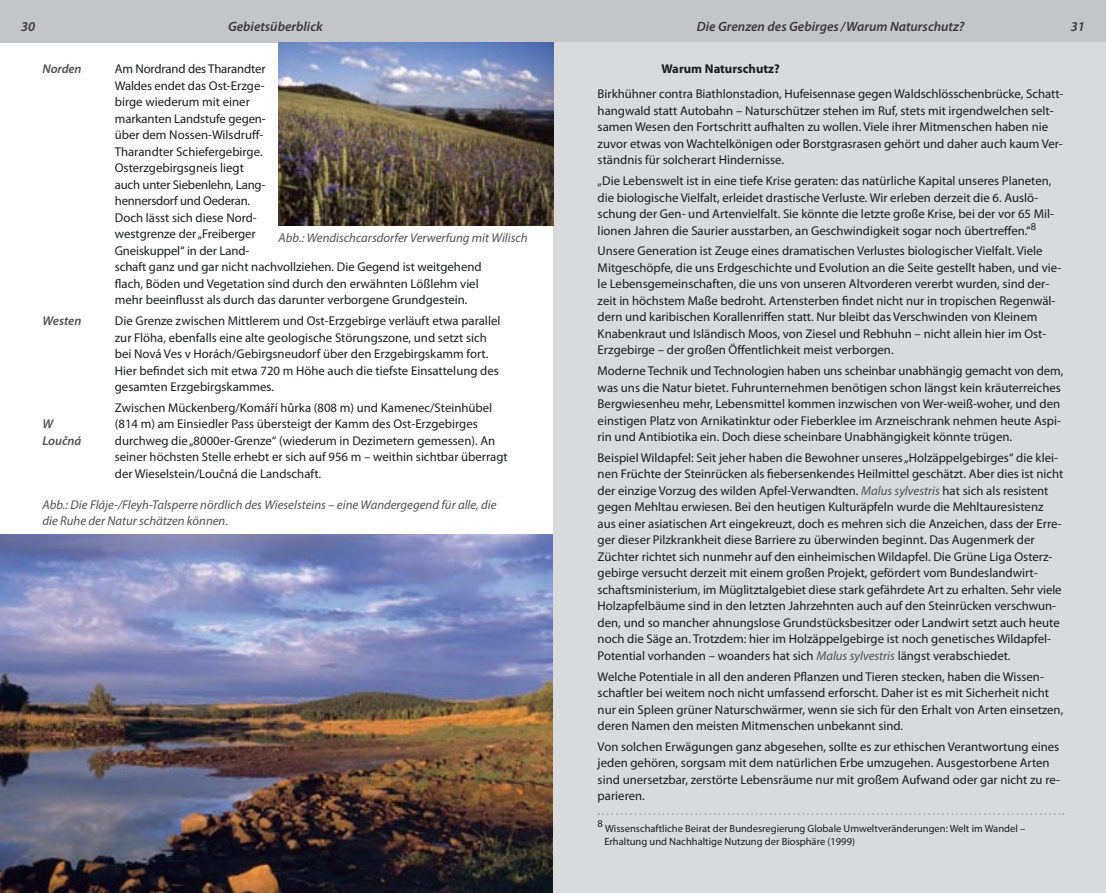
<style>
.page{position:relative;width:1106px;height:893px;background:#fff}
.page>*{position:absolute;margin:0;border:0;box-sizing:border-box;transform-origin:0 0}
.t1{font:italic 600 13.5px "Myriad Pro";color:#3a373b}
.t2{font:12.75px/16.5px "Myriad Pro";color:#1b1c20}
.t3{font:italic 12.75px/16.5px "Myriad Pro";color:#504f53}
.t4{font:italic 600 12.75px/16.5px "Myriad Pro";letter-spacing:-.005em;color:#504f53}
.t5{font:700 12.75px "Myriad Pro";color:#1b1c20}
.t6{font:10.5px/13.5px "Myriad Pro";color:#1b1c20}
.s1{font-style:italic;color:#504f53}
</style>
<div class="page">
<div style="left:0;top:0;width:553px;height:43px;background:#c3c5c7"></div>
<div style="left:553px;top:0;width:553px;height:43px;background:#c3c5c7"></div>
<div style="left:553px;top:43px;width:553px;height:850px;background:#d8dadc"></div>
<img style="left:279px;top:43px;width:274px;height:182px">
<img style="left:0;top:535px;width:553px;height:358px">
<svg style="left:598px;top:813px;width:465px;height:2px"></svg>
<p class="t1" style="left:696px;top:19px;width:269px">Die Grenzen des Gebirges / Warum Naturschutz?</p>
<p class="t1" style="left:21px;top:19px;width:16px">30</p>
<p class="t1" style="left:228px;top:19px;width:96px">Gebietsüberblick</p>
<p class="t1" style="left:1070px;top:19px;width:16px">31</p>
<p class="t2" style="left:115px;top:61px;width:368px">Am Nordrand des Tharandter<br>Waldes endet das Ost-Erzge-<br>birge wiederum mit einer<br>markanten Landstufe gegen-<br>über dem Nossen-Wilsdruff-<br>Tharandter Schiefergebirge.<br>Osterzgebirgsgneis liegt<br>auch unter Siebenlehn, Lang-<br>hennersdorf und Oederan.<br>Doch lässt sich diese Nord-<br>westgrenze der „Freiberger<br>Gneiskuppel“ in der Land-<br>schaft ganz und gar nicht nachvollziehen. Die Gegend ist weitgehend flach, Böden und Vegetation sind durch den erwähnten Lößlehm viel mehr beeinflusst als durch das darunter verborgene Grundgestein.</p>
<p class="t2" style="left:115px;top:313px;width:387px">Die Grenze zwischen Mittlerem und Ost-Erzgebirge verläuft etwa parallel zur Flöha, ebenfalls eine alte geologische Störungszone, und setzt sich bei Nová Ves v Horách/Gebirgsneudorf über den Erzgebirgskamm fort.<br>Hier befindet sich mit etwa 720 m Höhe auch die tiefste Einsattelung des gesamten Erzgebirgskammes.</p>
<p class="t2" style="left:115px;top:400px;width:394px">Zwischen Mückenberg/Komáří hůrka (808 m) und Kamenec/Steinhübel (814 m) am Einsiedler Pass übersteigt der Kamm des Ost-Erzgebirges durchweg die „8000er-Grenze“ (wiederum in Dezimetern gemessen). An seiner höchsten Stelle erhebt er sich auf 956 m – weithin sichtbar überragt der Wieselstein/Loučná die Landschaft.</p>
<p class="t5" style="left:661px;top:62px;width:120px">Warum Naturschutz?</p>
<p class="t2" style="left:597px;top:86px;width:467px">Birkhühner contra Biathlonstadion, Hufeisennase gegen Waldschlösschenbrücke, Schatt&shy;hangwald statt Autobahn – Naturschützer stehen im Ruf, stets mit irgendwelchen selt&shy;samen Wesen den Fortschritt aufhalten zu wollen. Viele ihrer Mitmenschen haben nie zuvor etwas von Wachtelkönigen oder Borstgrasrasen gehört und daher auch kaum Ver&shy;ständnis für solcherart Hindernisse.</p>
<p class="t2" style="left:597px;top:173px;width:458px">„Die Lebenswelt ist in eine tiefe Krise geraten: das natürliche Kapital unseres Planeten, die biologische Vielfalt, erleidet drastische Verluste. Wir erleben derzeit die 6. Auslö&shy;schung der Gen- und Artenvielfalt. Sie könnte die letzte große Krise, bei der vor 65 Mil&shy;lionen Jahren die Saurier ausstarben, an Geschwindigkeit sogar noch übertreffen.“<sup>8</sup></p>
<p class="t2" style="left:597px;top:243px;width:465px">Unsere Generation ist Zeuge eines dramatischen Verlustes biologischer Vielfalt. Viele Mitgeschöpfe, die uns Erdgeschichte und Evolution an die Seite gestellt haben, und vie&shy;le Lebensgemeinschaften, die uns von unseren Altvorderen vererbt wurden, sind der&shy;zeit in höchstem Maße bedroht. Artensterben findet nicht nur in tropischen Regenwäl&shy;dern und karibischen Korallenriffen statt. Nur bleibt das Verschwinden von Kleinem Knabenkraut und Isländisch Moos, von Ziesel und Rebhuhn – nicht allein hier im Ost-Erzgebirge – der großen Öffentlichkeit meist verborgen.</p>
<p class="t2" style="left:597px;top:363px;width:467px">Moderne Technik und Technologien haben uns scheinbar unabhängig gemacht von dem, was uns die Natur bietet. Fuhrunternehmen benötigen schon längst kein kräuterreiches Bergwiesenheu mehr, Lebensmittel kommen inzwischen von Wer-weiß-woher, und den einstigen Platz von Arnikatinktur oder Fieberklee im Arzneischrank nehmen heute Aspi&shy;rin und Antibiotika ein. Doch diese scheinbare Unabhängigkeit könnte trügen.</p>
<p class="t2" style="left:597px;top:450px;width:467px">Beispiel Wildapfel: Seit jeher haben die Bewohner unseres „Holzäppelgebirges“ die klei&shy;nen Früchte der Steinrücken als fiebersenkendes Heilmittel geschätzt. Aber dies ist nicht der einzige Vorzug des wilden Apfel-Verwandten. <span class="s1">Malus sylvestris</span> hat sich als resistent gegen Mehltau erwiesen. Bei den heutigen Kulturäpfeln wurde die Mehltauresistenz aus einer asiatischen Art eingekreuzt, doch es mehren sich die Anzeichen, dass der Erre&shy;ger dieser Pilzkrankheit diese Barriere zu überwinden beginnt. Das Augenmerk der Züchter richtet sich nunmehr auf den einheimischen Wildapfel. Die Grüne Liga Osterz&shy;gebirge versucht derzeit mit einem großen Projekt, gefördert vom Bundeslandwirt&shy;schaftsministerium, im Müglitztalgebiet diese stark gefährdete Art zu erhalten. Sehr viele Holzapfelbäume sind in den letzten Jahrzehnten auch auf den Steinrücken verschwun&shy;den, und so mancher ahnungslose Grundstücksbesitzer oder Landwirt setzt auch heute noch die Säge an. Trotzdem: hier im Holzäppelgebirge ist noch genetisches Wildapfel-Potential vorhanden – woanders hat sich <span class="s1">Malus sylvestris</span> längst verabschiedet.</p>
<p class="t2" style="left:597px;top:668px;width:467px">Welche Potentiale in all den anderen Pflanzen und Tieren stecken, haben die Wissen&shy;schaftler bei weitem noch nicht umfassend erforscht. Daher ist es mit Sicherheit nicht nur ein Spleen grüner Naturschwärmer, wenn sie sich für den Erhalt von Arten einsetzen, deren Namen den meisten Mitmenschen unbekannt sind.</p>
<p class="t2" style="left:597px;top:739px;width:464px">Von solchen Erwägungen ganz abgesehen, sollte es zur ethischen Verantwortung eines jeden gehören, sorgsam mit dem natürlichen Erbe umzugehen. Ausgestorbene Arten sind unersetzbar, zerstörte Lebensräume nur mit großem Aufwand oder gar nicht zu re&shy;parieren.</p>
<p class="t4" style="left:43px;top:61px;width:40px">Norden</p>
<p class="t3" style="left:279px;top:230px;width:250px">Abb.: Wendischcarsdorfer Verwerfung mit Wilisch</p>
<p class="t4" style="left:43px;top:313px;width:40px">Westen</p>
<p class="t4" style="left:43px;top:416px;width:40px">W<br>Loučná</p>
<p class="t3" style="left:43px;top:497px;width:455px">Abb.: Die Fláje-/Fleyh-Talsperre nördlich des Wieselsteins – eine Wandergegend für alle, die die Ruhe der Natur schätzen können.</p>
<p class="t6" style="left:604px;top:822px;width:422px;text-indent:-7px">8 Wissenschaftliche Beirat der Bundesregierung Globale Umweltveränderungen: Welt im Wandel –<br>Erhaltung und Nachhaltige Nutzung der Biosphäre (1999)</p>
</div>
